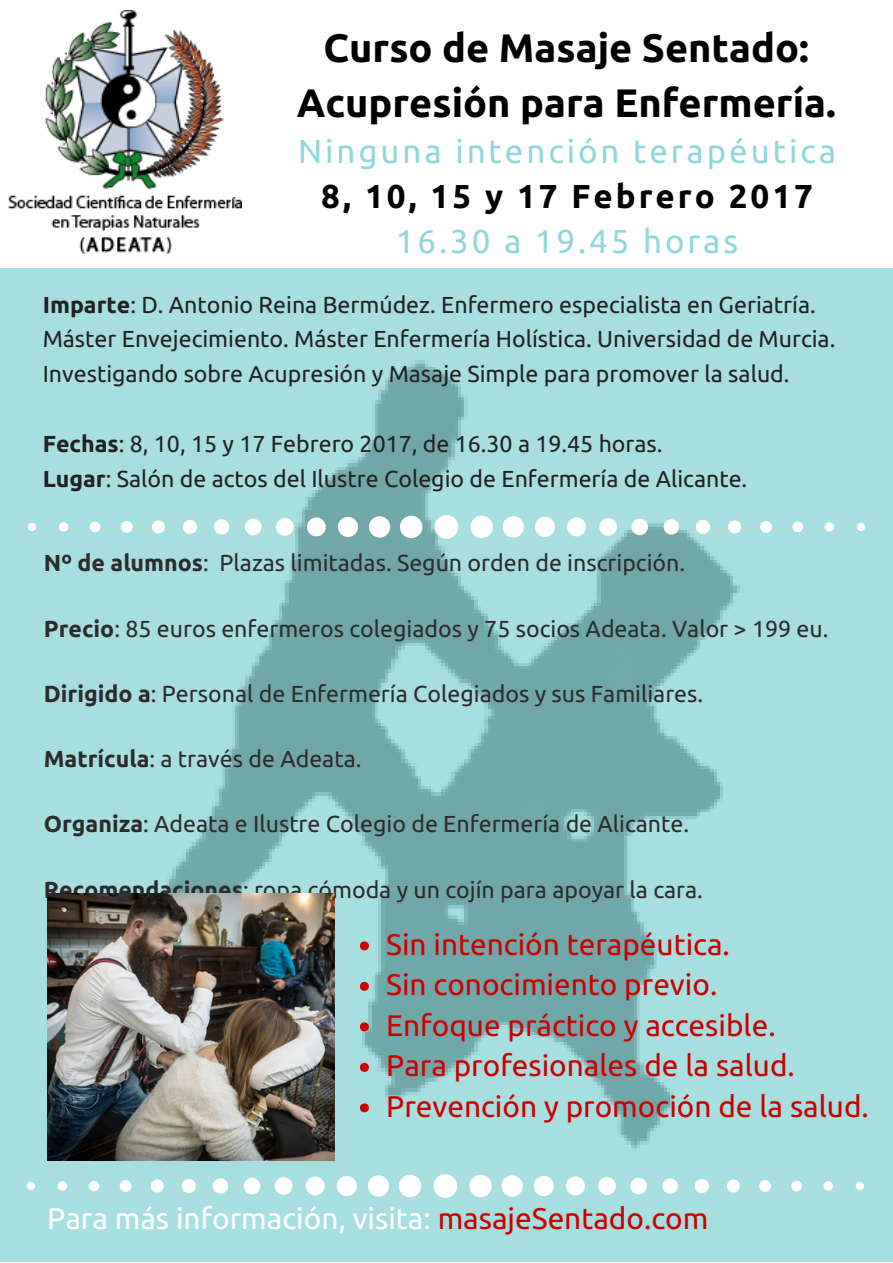
<style>
.page{position:relative;width:893px;height:1263px;background:#fff}
.page>*{position:absolute;margin:0;border:0;box-sizing:border-box;transform-origin:0 0}
.t1{font:700 39.75px/55.1px "Ubuntu";color:#000;text-align:center}
.t2{font:33px "Ubuntu";letter-spacing:.09em;color:#90d6da}
.t3{font:700 33px "Ubuntu";letter-spacing:.09em;color:#000}
.t4{font:29.7px/40.5px "Ubuntu";color:#c00}
.t5{font:29.7px "Ubuntu";color:#fff}
.t6{font:23.1px "Ubuntu";color:#2c2c2c}
.t7{font:23.1px/34.8px "Ubuntu";color:#222}
.s1{font-weight:700}
.s2{color:#c00}
</style>
<div class="page">
<img style="left:0;top:268px;width:892px;height:993px">
<svg style="left:360px;top:941px;width:9px;height:9px"></svg>
<svg style="left:360px;top:981px;width:9px;height:9px"></svg>
<svg style="left:360px;top:1022px;width:9px;height:9px"></svg>
<svg style="left:360px;top:1062px;width:9px;height:9px"></svg>
<svg style="left:360px;top:1103px;width:9px;height:9px"></svg>
<div style="left:433px;top:1174px;width:24px;height:23px;background:#fff;border-radius:50%"></div>
<div style="left:469px;top:1174px;width:23px;height:23px;background:#fff;border-radius:50%"></div>
<div style="left:501px;top:1175px;width:22px;height:21px;background:#fff;border-radius:50%"></div>
<svg style="left:533px;top:1175px;width:21px;height:20px"></svg>
<svg style="left:566px;top:1176px;width:19px;height:19px"></svg>
<div style="left:598px;top:1176px;width:18px;height:18px;background:#fff;border-radius:50%"></div>
<div style="left:630px;top:1177px;width:17px;height:17px;background:#fff;border-radius:50%"></div>
<svg style="left:662px;top:1178px;width:16px;height:15px"></svg>
<svg style="left:694px;top:1178px;width:15px;height:14px"></svg>
<svg style="left:727px;top:1179px;width:13px;height:13px"></svg>
<div style="left:759px;top:1179px;width:12px;height:12px;background:#fff;border-radius:50%"></div>
<div style="left:791px;top:1180px;width:11px;height:11px;background:#fff;border-radius:50%"></div>
<div style="left:823px;top:1181px;width:9px;height:9px;background:#fff;border-radius:50%"></div>
<div style="left:855px;top:1181px;width:8px;height:8px;background:#fff;border-radius:50%"></div>
<div style="left:399px;top:1174px;width:22px;height:23px;background:#fff;border-radius:50%"></div>
<div style="left:368px;top:1175px;width:21px;height:21px;background:#fff;border-radius:50%"></div>
<svg style="left:337px;top:1175px;width:20px;height:20px"></svg>
<div style="left:306px;top:1176px;width:19px;height:19px;background:#fff;border-radius:50%"></div>
<div style="left:275px;top:1176px;width:17px;height:18px;background:#fff;border-radius:50%"></div>
<svg style="left:244px;top:1177px;width:16px;height:17px"></svg>
<div style="left:213px;top:1178px;width:15px;height:15px;background:#fff;border-radius:50%"></div>
<div style="left:182px;top:1178px;width:14px;height:14px;background:#fff;border-radius:50%"></div>
<svg style="left:151px;top:1179px;width:13px;height:13px"></svg>
<div style="left:120px;top:1179px;width:11px;height:12px;background:#fff;border-radius:50%"></div>
<div style="left:89px;top:1180px;width:10px;height:11px;background:#fff;border-radius:50%"></div>
<div style="left:58px;top:1181px;width:9px;height:9px;background:#fff;border-radius:50%"></div>
<div style="left:27px;top:1181px;width:8px;height:8px;background:#fff;border-radius:50%"></div>
<div style="left:434px;top:515px;width:24px;height:23px;background:#fff;border-radius:50%"></div>
<div style="left:470px;top:515px;width:23px;height:23px;background:#fff;border-radius:50%"></div>
<div style="left:502px;top:516px;width:22px;height:21px;background:#fff;border-radius:50%"></div>
<svg style="left:535px;top:517px;width:20px;height:20px"></svg>
<svg style="left:567px;top:517px;width:19px;height:19px"></svg>
<div style="left:599px;top:518px;width:18px;height:17px;background:#fff;border-radius:50%"></div>
<div style="left:631px;top:518px;width:17px;height:17px;background:#fff;border-radius:50%"></div>
<svg style="left:663px;top:519px;width:16px;height:15px"></svg>
<svg style="left:695px;top:520px;width:15px;height:14px"></svg>
<svg style="left:728px;top:520px;width:13px;height:13px"></svg>
<div style="left:760px;top:521px;width:12px;height:12px;background:#fff;border-radius:50%"></div>
<div style="left:792px;top:521px;width:11px;height:11px;background:#fff;border-radius:50%"></div>
<div style="left:824px;top:522px;width:10px;height:9px;background:#fff;border-radius:50%"></div>
<svg style="left:856px;top:522px;width:9px;height:9px"></svg>
<div style="left:400px;top:515px;width:22px;height:23px;background:#fff;border-radius:50%"></div>
<div style="left:369px;top:516px;width:21px;height:21px;background:#fff;border-radius:50%"></div>
<svg style="left:338px;top:517px;width:20px;height:20px"></svg>
<div style="left:307px;top:517px;width:19px;height:19px;background:#fff;border-radius:50%"></div>
<div style="left:276px;top:518px;width:17px;height:17px;background:#fff;border-radius:50%"></div>
<svg style="left:245px;top:518px;width:16px;height:17px"></svg>
<div style="left:214px;top:519px;width:15px;height:15px;background:#fff;border-radius:50%"></div>
<div style="left:183px;top:520px;width:14px;height:14px;background:#fff;border-radius:50%"></div>
<svg style="left:152px;top:520px;width:13px;height:13px"></svg>
<div style="left:121px;top:521px;width:12px;height:12px;background:#fff;border-radius:50%"></div>
<div style="left:90px;top:521px;width:10px;height:11px;background:#fff;border-radius:50%"></div>
<div style="left:59px;top:522px;width:9px;height:9px;background:#fff;border-radius:50%"></div>
<div style="left:28px;top:522px;width:8px;height:9px;background:#fff;border-radius:50%"></div>
<img style="left:9px;top:10px;width:233px;height:243px">
<img style="left:47px;top:892px;width:287px;height:268px">
<h1 class="t1" style="left:297px;top:20px;width:540px">Curso de Masaje Sentado:<br>Acupresión para Enfermería.</h1>
<h2 class="t2" style="left:298px;top:132px;width:539px">Ninguna intención terapéutica</h2>
<h2 class="t3" style="left:321px;top:177px;width:493px">8, 10, 15 y 17 Febrero 2017</h2>
<h2 class="t2" style="left:396px;top:222px;width:344px">16.30 a 19.45 horas</h2>
<p class="t7" style="left:43px;top:286px;width:794px"><span class="s1">Imparte</span>: D. Antonio Reina Bermúdez. Enfermero especialista en Geriatría.<br>Máster Envejecimiento. Máster Enfermería Holística. Universidad de Murcia.<br>Investigando sobre Acupresión y Masaje Simple para promover la salud.</p>
<p class="t7" style="left:43px;top:426px;width:706px"><span class="s1">Fechas</span>: 8, 10, 15 y 17 Febrero 2017, de 16.30 a 19.45 horas.<br><span class="s1">Lugar</span>: Salón de actos del Ilustre Colegio de Enfermería de Alicante.</p>
<p class="t6" style="left:44px;top:549px;width:643px"><span class="s1">Nº de alumnos</span>: Plazas limitadas. Según orden de inscripción.</p>
<p class="t6" style="left:44px;top:615px;width:786px"><span class="s1">Precio</span>: 85 euros enfermeros colegiados y 75 socios Adeata. Valor &gt; 199 eu.</p>
<p class="t6" style="left:44px;top:680px;width:661px"><span class="s1">Dirigido a</span>: Personal de Enfermería Colegiados y sus Familiares.</p>
<p class="t6" style="left:44px;top:745px;width:319px"><span class="s1">Matrícula</span>: a través de Adeata.</p>
<p class="t6" style="left:44px;top:810px;width:646px"><span class="s1">Organiza</span>: Adeata e Ilustre Colegio de Enfermería de Alicante.</p>
<p class="t6" style="left:44px;top:875px;width:660px"><span class="s1">Recomendaciones</span>: ropa cómoda y un cojín para apoyar la cara.</p>
<p class="t4" style="left:386px;top:923px;width:484px">Sin intención terapéutica.<br>Sin conocimiento previo.<br>Enfoque práctico y accesible.<br>Para profesionales de la salud.<br>Prevención y promoción de la salud.</p>
<p class="t5" style="left:47px;top:1201px;width:662px">Para más información, visita: <span class="s2">masajeSentado.com</span></p>
</div>
